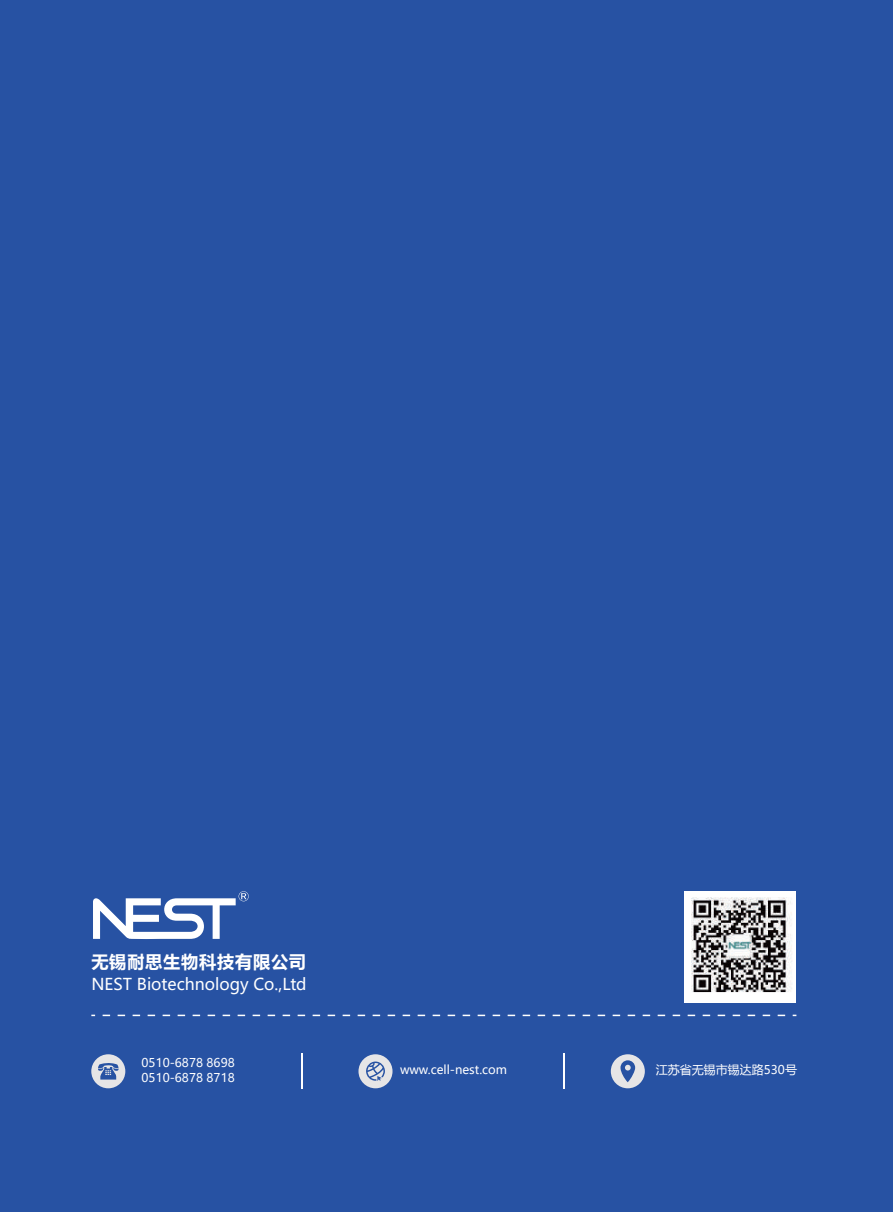
<style>
.page{position:relative;width:893px;height:1212px;background:#2752a3}
.page>*{position:absolute;margin:0;border:0;box-sizing:border-box;transform-origin:0 0}
.t1{font:700 17.25px "Microsoft Ya Hei";letter-spacing:.04em;color:#fff}
.t2{font:16.2px "Microsoft Ya Hei";color:#fff}
.t3{font:12px/14.4px "Microsoft Ya Hei";color:#fff}
</style>
<div class="page">
<hr style="left:301px;top:1054px;width:2px;height:35px;background:#fff">
<hr style="left:563px;top:1054px;width:1px;height:35px;background:#fff">
<div style="left:358px;top:1054px;width:34px;height:34px;background:#e6e5e6;border-radius:50%"></div>
<svg style="left:366px;top:1061px;width:19px;height:20px"></svg>
<div style="left:91px;top:1054px;width:34px;height:34px;background:#e6e5e6;border-radius:50%"></div>
<svg style="left:98px;top:1063px;width:21px;height:16px"></svg>
<div style="left:611px;top:1054px;width:34px;height:34px;background:#e6e5e6;border-radius:50%"></div>
<svg style="left:620px;top:1060px;width:15px;height:22px"></svg>
<svg style="left:93px;top:891px;width:156px;height:48px"></svg>
<svg style="left:103px;top:1015px;width:693px;height:1px"></svg>
<img style="left:685px;top:891px;width:111px;height:111px">
<h1 class="t1" style="left:91px;top:950px;width:216px">无锡耐思生物科技有限公司</h1>
<h2 class="t2" style="left:91px;top:973px;width:217px">NEST Biotechnology Co.,Ltd</h2>
<p class="t3" style="left:142px;top:1055px;width:95px">0510-6878 8698<br>0510-6878 8718</p>
<p class="t3" style="left:400px;top:1062px;width:109px">www.cell-nest.com</p>
<p class="t3" style="left:656px;top:1062px;width:143px">江苏省无锡市锡达路530号</p>
</div>
